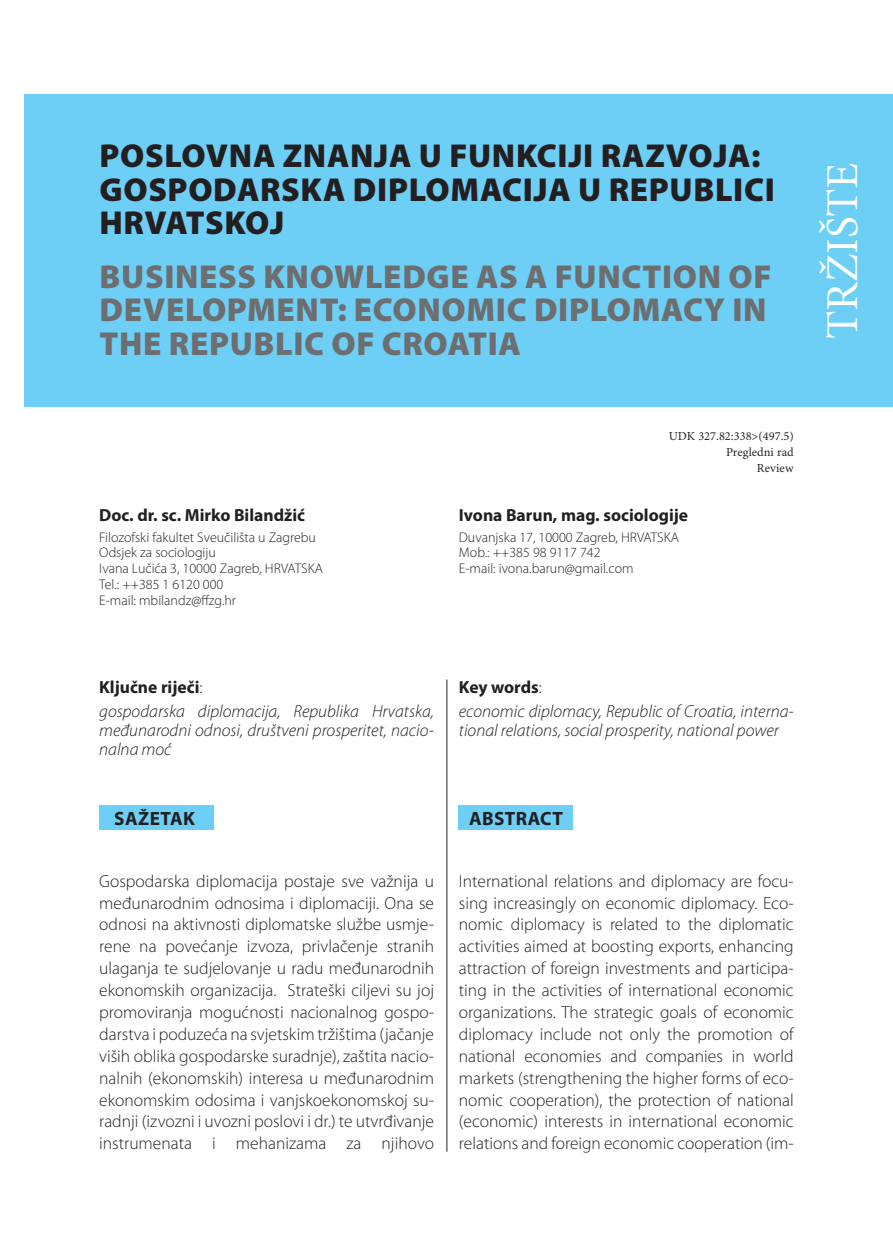
<style>
.page{position:relative;width:893px;height:1241px;background:#fff}
.page>*{position:absolute;margin:0;border:0;box-sizing:border-box;transform-origin:0 0}
.t1{font:45.5px "Minion Pro";color:#fff}
.t2{font:900 33.25px/33.2px "Myriad Pro";letter-spacing:.02em;color:#6d6e70}
.t3{font:900 33.25px/33.2px "Myriad Pro";letter-spacing:.02em;color:#231f20}
.t4{font:700 19.25px "Myriad Pro";letter-spacing:.02em;color:#231f20}
.t5{font:300 17.5px/21.9px "Myriad Pro";color:#231f20;text-align:justify}
.t6{font:italic 300 17.5px/24.2px "Myriad Pro";color:#231f20}
.t7{font:700 17.5px "Myriad Pro";color:#231f20}
.t8{font:300 14px/15.8px "Myriad Pro";color:#231f20}
.t9{font:12.25px/15.8px "Minion Pro";color:#231f20;text-align:right}
.s1{font-weight:700;font-style:normal}
.s2{font-style:normal}
</style>
<div class="page">
<div style="left:25px;top:94px;width:868px;height:312px;background:#6dcff6"></div>
<div style="left:99px;top:805px;width:114px;height:25px;background:#6dcff6"></div>
<div style="left:459px;top:805px;width:114px;height:25px;background:#6dcff6"></div>
<hr style="left:446px;top:679px;width:1px;height:472px;background:#231f20">
<h2 class="t3" style="left:100px;top:143px;width:677px">POSLOVNA ZNANJA U FUNKCIJI RAZVOJA:<br>GOSPODARSKA DIPLOMACIJA U REPUBLICI<br>HRVATSKOJ</h2>
<h2 class="t2" style="left:100px;top:263px;width:673px">BUSINESS KNOWLEDGE AS A FUNCTION OF<br>DEVELOPMENT: ECONOMIC DIPLOMACY IN<br>THE REPUBLIC OF CROATIA</h2>
<h1 class="t1" style="left:825px;top:339px;width:179px;rotate:-90deg">TRŽIŠTE</h1>
<p class="t7" style="left:99px;top:508px;width:207px">Doc. dr. sc. Mirko Bilandžić</p>
<p class="t8" style="left:99px;top:530px;width:225px">Filozofski fakultet Sveučilišta u Zagrebu<br>Odsjek za sociologiju<br>Ivana Lučića 3, 10000 Zagreb, HRVATSKA<br>Tel.: ++385 1 6120 000<br>E-mail: mbilandz@ffzg.hr</p>
<p class="t9" style="left:669px;top:429px;width:127px">UDK 327.82:338&gt;(497.5)<br>Pregledni rad<br>Review</p>
<p class="t7" style="left:459px;top:508px;width:231px">Ivona Barun, mag. sociologije</p>
<p class="t8" style="left:459px;top:530px;width:222px">Duvanjska 17, 10000 Zagreb, HRVATSKA<br>Mob.: ++385 98 9117 742<br>E-mail: ivona.barun@gmail.com</p>
<p class="t6" style="left:99px;top:676px;width:336px"><span class="s1">Ključne riječi</span><span class="s2">:<br></span>gospodarska diplomacija, Republika Hrvatska,</p>
<p class="t6" style="left:99px;top:722px;width:336px;line-height:19.2px">međunarodni odnosi, društveni prosperitet, nacio&shy;nalna moć</p>
<p class="t4" style="left:114px;top:811px;width:82px">SAŽETAK</p>
<p class="t5" style="left:99px;top:871px;width:336px">Gospodarska diplomacija postaje sve važnija u međunarodnim odnosima i diplomaciji. Ona se odnosi na aktivnosti diplomatske službe usmje&shy;rene na povećanje izvoza, privlačenje stranih ulaganja te sudjelovanje u radu međunarodnih ekonomskih organizacija. Strateški ciljevi su joj promoviranja mogućnosti nacionalnog gospo&shy;darstva i poduzeća na svjetskim tržištima (jačanje viših oblika gospodarske suradnje), zaštita nacio&shy;nalnih (ekonomskih) interesa u međunarodnim ekonomskim odosima i vanjskoekonomskoj su&shy;radnji (izvozni i uvozni poslovi i dr.) te utvrđivanje instrumenata i mehanizama za njihovo</p>
<p class="t6" style="left:459px;top:676px;width:336px"><span class="s1">Key words</span><span class="s2">:<br></span>economic diplomacy, Republic of Croatia, interna-</p>
<p class="t6" style="left:459px;top:720px;width:321px">tional relations, social prosperity, national power</p>
<p class="t4" style="left:469px;top:811px;width:95px">ABSTRACT</p>
<p class="t5" style="left:459px;top:871px;width:336px">International relations and diplomacy are focu&shy;sing increasingly on economic diplomacy. Eco&shy;nomic diplomacy is related to the diplomatic activities aimed at boosting exports, enhancing attraction of foreign investments and participa&shy;ting in the activities of international economic organizations. The strategic goals of economic diplomacy include not only the promotion of national economies and companies in world markets (strengthening the higher forms of eco&shy;nomic cooperation), the protection of national (economic) interests in international economic relations and foreign economic cooperation (im-</p>
</div>
